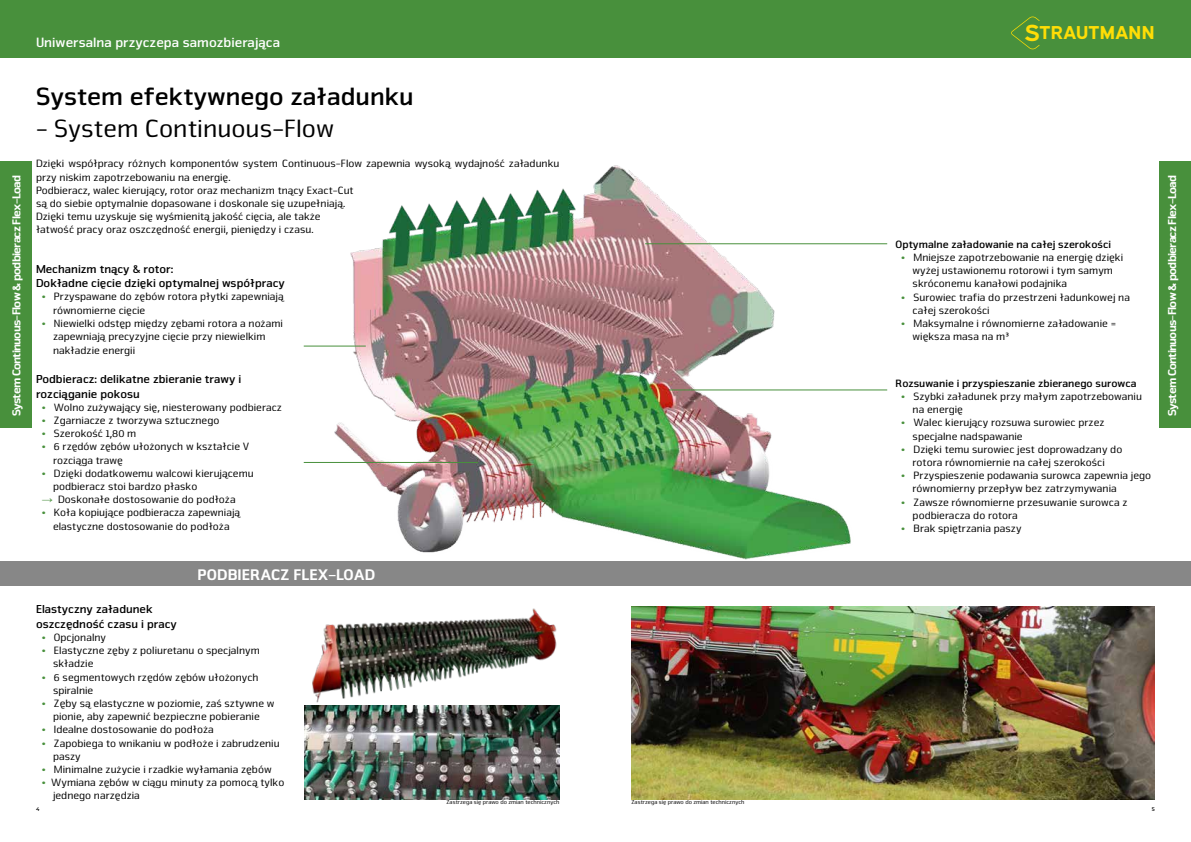
<style>
.page{position:relative;width:1191px;height:842px;background:#fff}
.page>*{position:absolute;margin:0;border:0;box-sizing:border-box;transform-origin:0 0}
.t1{font:700 26px "Nuri Pro";color:#000}
.t2{font:26px "Nuri Pro";color:#000}
.t3{font:700 18.7px "Expressway Rg";color:#ffdd06}
.t4{font:900 16px "Nuri Pro";color:#fff}
.t5{font:700 14px "Nuri Pro";color:#fff}
.t6{font:700 12px/14.4px "Nuri Pro";color:#000}
.t7{font:900 12px "Nuri Pro";letter-spacing:-.06em;color:#fff}
.t8{font:11px/13.2px "Nuri Pro";color:#000}
.t9{font:700 11px "Nuri Pro";color:#000}
.t10{font:6px "Nuri Pro";color:#000}
.t11{font:700 6px "Nuri Pro";color:#000}
.s1{font-size:23.4px}
.s2{font-weight:700;color:#48903c}
.s3{font-family:"Arial";font-weight:700;color:#48903c}
</style>
<div class="page">
<div style="left:0;top:0;width:1191px;height:57px;background:#48903c"></div>
<svg style="left:1011px;top:16px;width:28px;height:33px"></svg>
<img style="left:211px;top:57px;width:720px;height:550px">
<hr style="left:645px;top:243px;width:242px;height:1px;background:#48903c">
<hr style="left:669px;top:389px;width:218px;height:1px;background:#48903c">
<hr style="left:304px;top:462px;width:174px;height:1px;background:#48903c">
<hr style="left:304px;top:346px;width:62px;height:1px;background:#48903c">
<div style="left:0;top:561px;width:595px;height:24px;background:#878787"></div>
<div style="left:0;top:162px;width:31px;height:266px;background:#48903c"></div>
<div style="left:1159px;top:162px;width:32px;height:266px;background:#48903c"></div>
<div style="left:595px;top:561px;width:596px;height:24px;background:#878787"></div>
<img style="left:312px;top:608px;width:245px;height:95px">
<img style="left:304px;top:705px;width:255px;height:94px">
<img style="left:631px;top:607px;width:524px;height:192px">
<p class="t5" style="left:36px;top:34px;width:246px">Uniwersalna przyczepa samozbierająca</p>
<h1 class="t1" style="left:36px;top:81px;width:379px">System efektywnego załadunku</h1>
<h1 class="t2" style="left:36px;top:113px;width:300px">- System Continuous-Flow</h1>
<h2 class="t3" style="left:1024px;top:18px;width:132px"><span class="s1">S</span>TRAUTMANN</h2>
<p class="t8" style="left:36px;top:157px;width:525px">Dzięki współpracy różnych komponentów system Continuous-Flow zapewnia wysoką wydajność załadunku przy niskim zapotrzebowaniu na energię.<br>Podbieracz, walec kierujący, rotor oraz mechanizm tnący Exact-Cut<br>są do siebie optymalnie dopasowane i doskonale się uzupełniają.<br>Dzięki temu uzyskuje się wyśmienitą jakość cięcia, ale także<br>łatwość pracy oraz oszczędność energii, pieniędzy i czasu.</p>
<p class="t7" style="left:9px;top:416px;width:243px;rotate:-90deg">System Continuous-Flow &amp; podbieracz Flex-Load</p>
<p class="t7" style="left:1165px;top:416px;width:243px;rotate:-90deg">System Continuous-Flow &amp; podbieracz Flex-Load</p>
<p class="t9" style="left:895px;top:238px;width:217px">Optymalne załadowanie na całej szerokości</p>
<p class="t8" style="left:912px;top:251px;width:212px;text-indent:-11px"><span class="s2">•</span> Mniejsze zapotrzebowanie na energię dzięki wyżej ustawionemu rotorowi i tym samym skróconemu kanałowi podajnika</p>
<p class="t8" style="left:912px;top:291px;width:219px;text-indent:-11px"><span class="s2">•</span> Surowiec trafia do przestrzeni ładunkowej na całej szerokości</p>
<p class="t8" style="left:912px;top:317px;width:205px;text-indent:-11px"><span class="s2">•</span> Maksymalne i równomierne załadowanie = większa masa na m³</p>
<p class="t9" style="left:895px;top:376px;width:242px">Rozsuwanie i przyspieszanie zbieranego surowca</p>
<p class="t8" style="left:912px;top:390px;width:231px;text-indent:-11px"><span class="s2">•</span> Szybki załadunek przy małym zapotrzebowaniu na energię</p>
<p class="t8" style="left:912px;top:416px;width:193px;text-indent:-11px"><span class="s2">•</span> Walec kierujący rozsuwa surowiec przez specjalne nadspawanie</p>
<p class="t8" style="left:901px;top:443px;width:222px;text-align:center"><span class="s2">•</span> Dzięki temu surowiec jest doprowadzany do rotora równomiernie na całej szerokości</p>
<p class="t8" style="left:912px;top:469px;width:240px;text-indent:-11px"><span class="s2">•</span> Przyspieszenie podawania surowca zapewnia jego równomierny przepływ bez zatrzymywania</p>
<p class="t8" style="left:912px;top:495px;width:216px;text-indent:-11px"><span class="s2">•</span> Zawsze równomierne przesuwanie surowca z podbieracza do rotora</p>
<p class="t8" style="left:901px;top:522px;width:122px"><span class="s2">•</span> Brak spiętrzania paszy</p>
<p class="t6" style="left:36px;top:262px;width:250px">Mechanizm tnący &amp; rotor:<br>Dokładne cięcie dzięki optymalnej współpracy</p>
<p class="t8" style="left:53px;top:290px;width:232px;text-indent:-11px"><span class="s2">•</span> Przyspawane do zębów rotora płytki zapewniają równomierne cięcie</p>
<p class="t8" style="left:42px;top:317px;width:243px;text-align:center"><span class="s2">•</span> Niewielki odstęp między zębami rotora a nożami zapewniają precyzyjne cięcie przy niewielkim</p>
<p class="t8" style="left:53px;top:344px;width:84px">nakładzie energii</p>
<p class="t6" style="left:36px;top:372px;width:207px">Podbieracz: delikatne zbieranie trawy i rozciąganie pokosu</p>
<p class="t8" style="left:42px;top:401px;width:242px"><span class="s2">•</span> Wolno zużywający się, niesterowany podbieracz</p>
<p class="t8" style="left:42px;top:414px;width:179px"><span class="s2">•</span> Zgarniacze z tworzywa sztucznego</p>
<p class="t8" style="left:42px;top:427px;width:96px"><span class="s2">•</span> Szerokość 1,80 m</p>
<p class="t8" style="left:53px;top:440px;width:198px;text-indent:-11px"><span class="s2">•</span> 6 rzędów zębów ułożonych w kształcie V rozciąga trawę</p>
<p class="t8" style="left:53px;top:467px;width:202px;text-indent:-11px"><span class="s2">•</span> Dzięki dodatkowemu walcowi kierującemu podbieracz stoi bardzo płasko</p>
<p class="t8" style="left:42px;top:493px;width:195px"><span class="s3">→</span> Doskonałe dostosowanie do podłoża</p>
<p class="t8" style="left:42px;top:506px;width:200px;text-align:center"><span class="s2">•</span> Koła kopiujące podbieracza zapewniają elastyczne dostosowanie do podłoża</p>
<h3 class="t4" style="left:198px;top:564px;width:179px">PODBIERACZ FLEX-LOAD</h3>
<p class="t6" style="left:36px;top:602px;width:142px">Elastyczny załadunek oszczędność czasu i pracy</p>
<p class="t8" style="left:42px;top:631px;width:66px"><span class="s2">•</span> Opcjonalny</p>
<p class="t8" style="left:53px;top:644px;width:208px;text-indent:-11px"><span class="s2">•</span> Elastyczne zęby z poliuretanu o specjalnym składzie</p>
<p class="t8" style="left:53px;top:670px;width:207px;text-indent:-11px"><span class="s2">•</span> 6 segmentowych rzędów zębów ułożonych spiralnie</p>
<p class="t8" style="left:42px;top:697px;width:234px;text-align:center"><span class="s2">•</span> Zęby są elastyczne w poziomie, zaś sztywne w pionie, aby zapewnić bezpieczne pobieranie</p>
<p class="t8" style="left:42px;top:723px;width:174px"><span class="s2">•</span> Idealne dostosowanie do podłoża</p>
<p class="t8" style="left:53px;top:736px;width:228px;text-indent:-11px"><span class="s2">•</span> Zapobiega to wnikaniu w podłoże i zabrudzeniu paszy</p>
<p class="t8" style="left:42px;top:763px;width:231px"><span class="s2">•</span> Minimalne zużycie i rzadkie wyłamania zębów</p>
<p class="t8" style="left:53px;top:776px;width:233px;text-indent:-11px"><span class="s2">•</span> Wymiana zębów w ciągu minuty za pomocą tylko jednego narzędzia</p>
<p class="t10" style="left:446px;top:799px;width:114px">Zastrzega się prawo do zmian technicznych</p>
<p class="t10" style="left:631px;top:799px;width:114px">Zastrzega się prawo do zmian technicznych</p>
<p class="t11" style="left:36px;top:805px;width:5px">4</p>
<p class="t11" style="left:1151px;top:805px;width:5px">5</p>
</div>
